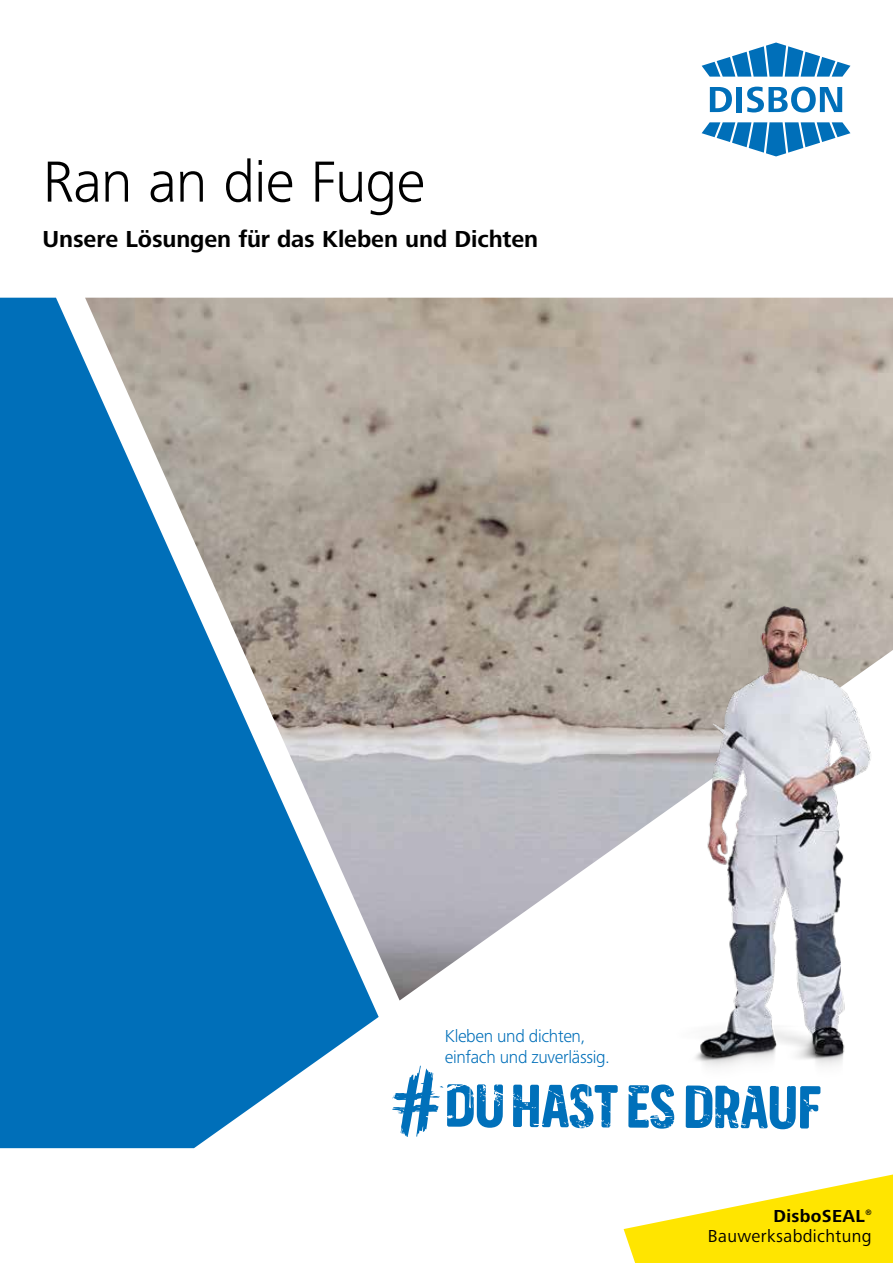
<style>
.page{position:relative;width:893px;height:1263px;background:#fff}
.page>*{position:absolute;margin:0;border:0;box-sizing:border-box;transform-origin:0 0}
.t1{font:300 60px "Frutiger Next LTW1 G";letter-spacing:-.015em;color:#000}
.t2{font:700 24px "Frutiger Next LTW1 G";letter-spacing:-.005em;color:#000}
.t3{font:300 18px/21px "Frutiger Next LTW1 G";letter-spacing:-.02em;color:#006fb9}
.t4{font:18px/19.5px "Frutiger Next LTW1 G";letter-spacing:.02em;color:#000;text-align:right}
.s1{font-weight:700}
</style>
<div class="page">
<svg style="left:0;top:298px;width:379px;height:850px;background:#1d7fc0"></svg>
<svg style="left:624px;top:1174px;width:269px;height:89px"></svg>
<svg style="left:628px;top:1084px;width:46px;height:45px"></svg>
<svg style="left:686px;top:1085px;width:134px;height:44px"></svg>
<svg style="left:513px;top:1084px;width:105px;height:44px"></svg>
<svg style="left:392px;top:1065px;width:111px;height:72px"></svg>
<img style="left:85px;top:298px;width:808px;height:702px">
<img style="left:671px;top:593px;width:222px;height:474px">
<svg style="left:747px;top:87px;width:95px;height:25px"></svg>
<div style="left:737px;top:87px;width:5px;height:25px;background:#006fb9"></div>
<svg style="left:710px;top:87px;width:22px;height:25px"></svg>
<svg style="left:702px;top:43px;width:148px;height:34px"></svg>
<svg style="left:702px;top:122px;width:148px;height:34px"></svg>
<h1 class="t1" style="left:43px;top:147px;width:384px">Ran an die Fuge</h1>
<h2 class="t2" style="left:43px;top:225px;width:497px">Unsere Lösungen für das Kleben und Dichten</h2>
<p class="t3" style="left:445px;top:1025px;width:167px">Kleben und dichten, einfach und zuverlässig.</p>
<p class="t4" style="left:708px;top:1207px;width:165px"><span class="s1">DisboSEAL</span><sup>®<br></sup>Bauwerksabdichtung</p>
</div>
